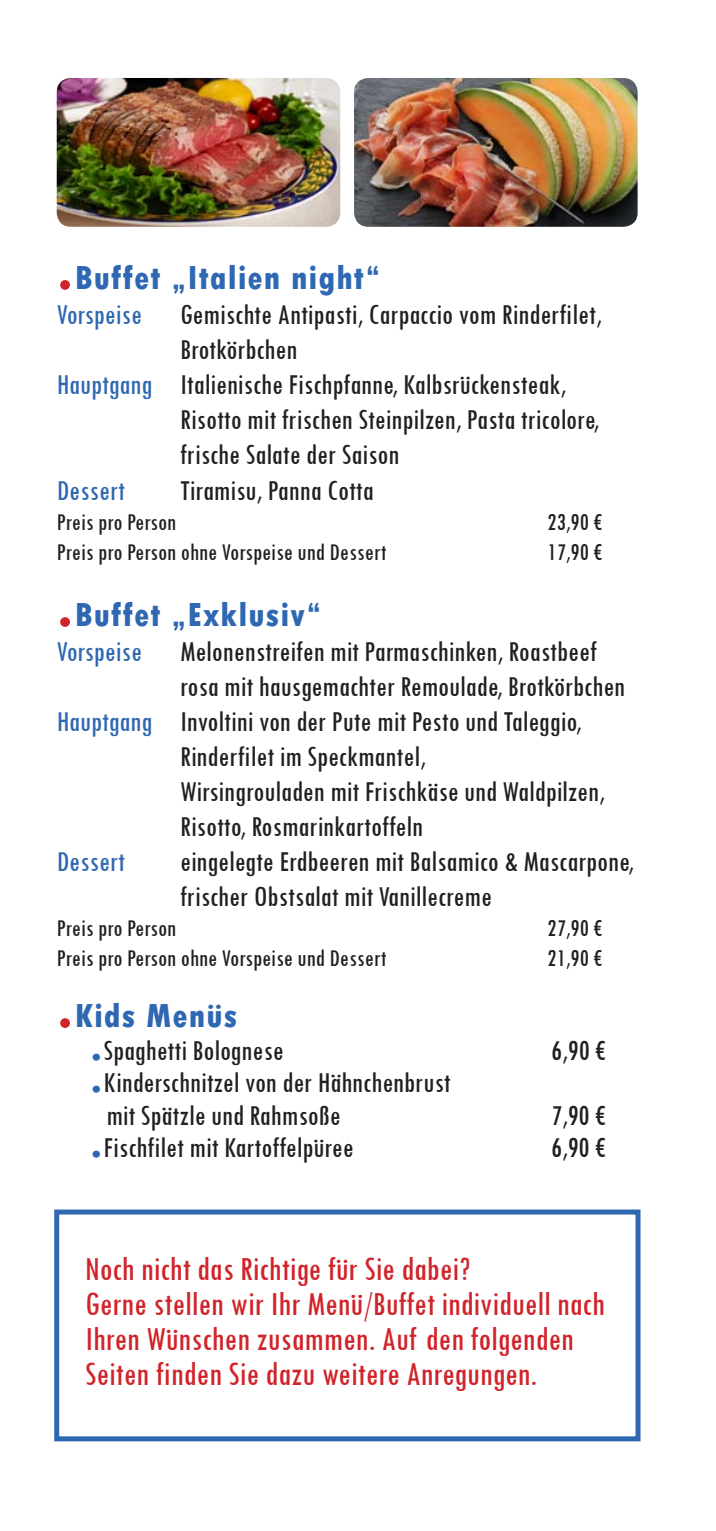
<style>
.page{position:relative;width:716px;height:1531px;background:#fff}
.page>*{position:absolute;margin:0;border:0;box-sizing:border-box;transform-origin:0 0}
.t1{font:condensed 35px/35px "Tw Cen";color:#d1232a}
.t2{font:800 condensed 35px "Tw Cen";letter-spacing:.03em;color:#2e67b2}
.t3{font:condensed 30px/35px "Tw Cen";color:#231f20}
.t4{font:condensed 30px "Tw Cen";color:#2e67b2}
.t5{font:condensed 25px "Tw Cen";color:#231f20}
.s1{font-size:60px;color:#d1232a}
.s2{color:#2e67b2}
.s3{font-weight:800;font-size:45px;color:#2e67b2}
</style>
<div class="page">
<img style="left:57px;top:78px;width:283px;height:149px">
<img style="left:354px;top:78px;width:283px;height:149px">
<div style="left:54px;top:1209px;width:586px;height:232px;border:5px solid #2e67b2"></div>
<p class="t2" style="left:57px;top:257px;width:325px"><span class="s1">.</span>Buffet „Italien night“</p>
<p class="t4" style="left:57px;top:296px;width:87px">Vorspeise</p>
<p class="t3" style="left:180px;top:296px;width:423px">Gemischte Antipasti, Carpaccio vom Rinderfilet,</p>
<p class="t3" style="left:180px;top:331px;width:119px">Brotkörbchen</p>
<p class="t3" style="left:57px;top:366px;width:511px"><span class="s2">Hauptgang</span> Italienische Fischpfanne, Kalbsrückensteak,</p>
<p class="t3" style="left:180px;top:401px;width:421px">Risotto mit frischen Steinpilzen, Pasta tricolore,</p>
<p class="t3" style="left:180px;top:436px;width:221px">frische Salate der Saison</p>
<p class="t4" style="left:57px;top:472px;width:70px">Dessert</p>
<p class="t3" style="left:180px;top:472px;width:195px">Tiramisu, Panna Cotta</p>
<p class="t5" style="left:57px;top:507px;width:121px">Preis pro Person</p>
<p class="t5" style="left:547px;top:507px;width:56px">23,90 €</p>
<p class="t5" style="left:57px;top:537px;width:331px">Preis pro Person ohne Vorspeise und Dessert</p>
<p class="t5" style="left:547px;top:537px;width:56px">17,90 €</p>
<p class="t2" style="left:57px;top:594px;width:266px"><span class="s1">.</span>Buffet „Exklusiv“</p>
<p class="t4" style="left:57px;top:633px;width:87px">Vorspeise</p>
<p class="t3" style="left:180px;top:633px;width:418px">Melonenstreifen mit Parmaschinken, Roastbeef</p>
<p class="t3" style="left:180px;top:668px;width:447px">rosa mit hausgemachter Remoulade, Brotkörbchen</p>
<p class="t3" style="left:57px;top:703px;width:526px"><span class="s2">Hauptgang</span> Involtini von der Pute mit Pesto und Taleggio,</p>
<p class="t3" style="left:180px;top:738px;width:247px">Rinderfilet im Speckmantel,</p>
<p class="t3" style="left:180px;top:773px;width:426px">Wirsingrouladen mit Frischkäse und Waldpilzen,</p>
<p class="t3" style="left:180px;top:808px;width:245px">Risotto, Rosmarinkartoffeln</p>
<p class="t4" style="left:57px;top:843px;width:70px">Dessert</p>
<p class="t3" style="left:180px;top:843px;width:455px">eingelegte Erdbeeren mit Balsamico &amp; Mascarpone, frischer Obstsalat mit Vanillecreme</p>
<p class="t5" style="left:57px;top:913px;width:121px">Preis pro Person</p>
<p class="t5" style="left:547px;top:913px;width:56px">27,90 €</p>
<p class="t5" style="left:57px;top:943px;width:331px">Preis pro Person ohne Vorspeise und Dessert</p>
<p class="t5" style="left:547px;top:943px;width:56px">21,90 €</p>
<p class="t2" style="left:57px;top:995px;width:182px"><span class="s1">.</span>Kids Menüs</p>
<p class="t3" style="left:90px;top:1032px;width:195px"><span class="s3">.</span>Spaghetti Bolognese</p>
<p class="t3" style="left:551px;top:1032px;width:56px">6,90 €</p>
<p class="t3" style="left:106px;top:1065px;width:346px;line-height:32.5px;text-indent:-16px"><span class="s3">.</span>Kinderschnitzel von der Hähnchenbrust mit Spätzle und Rahmsoße</p>
<p class="t3" style="left:551px;top:1097px;width:56px">7,90 €</p>
<p class="t3" style="left:90px;top:1129px;width:265px"><span class="s3">.</span>Fischfilet mit Kartoffelpüree</p>
<p class="t3" style="left:551px;top:1129px;width:56px">6,90 €</p>
<p class="t1" style="left:85px;top:1251px;width:521px">Noch nicht das Richtige für Sie dabei?<br>Gerne stellen wir Ihr Menü/Buffet individuell nach Ihren Wünschen zusammen. Auf den folgenden Seiten finden Sie dazu weitere Anregungen.</p>
</div>
